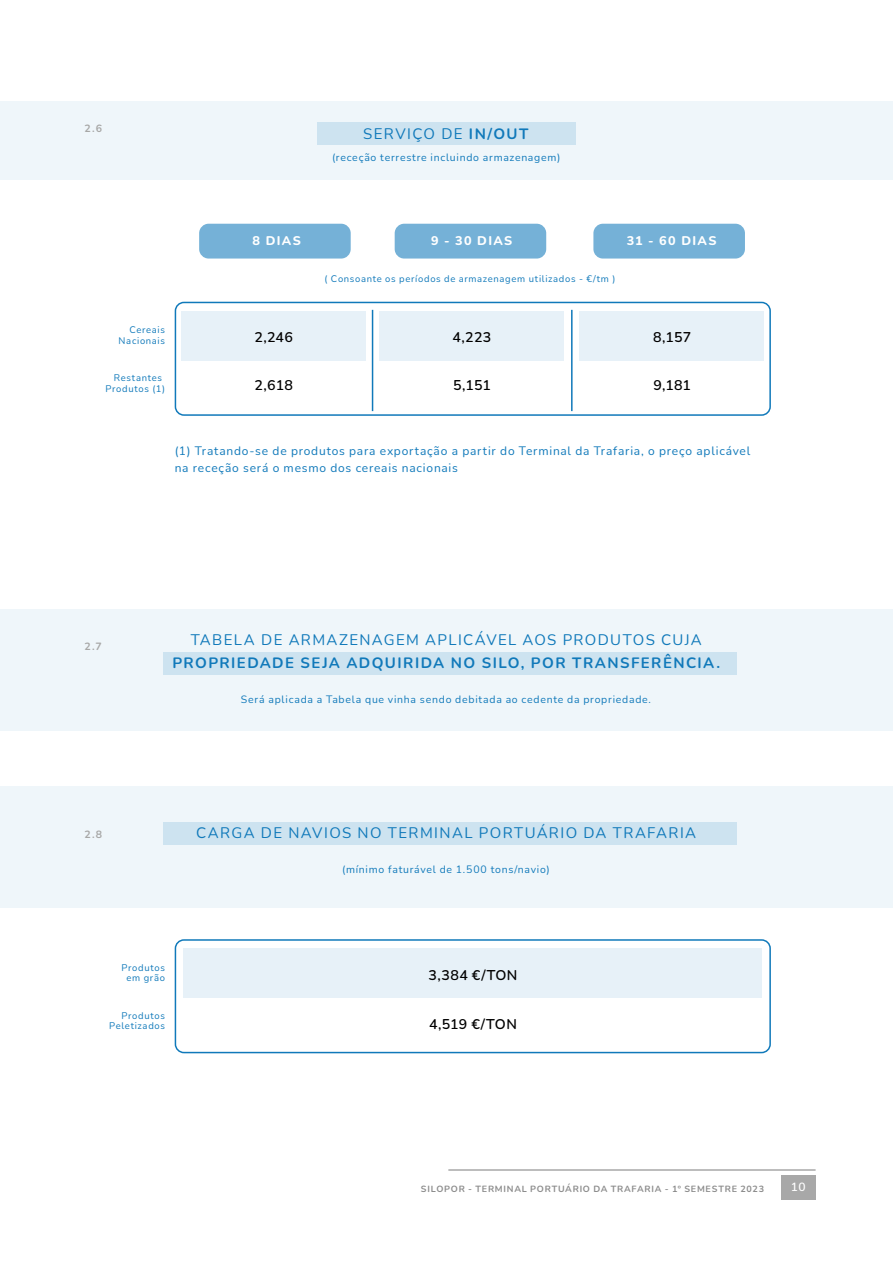
<style>
.page{position:relative;width:893px;height:1263px;background:#fff}
.page>*{position:absolute;margin:0;border:0;box-sizing:border-box;transform-origin:0 0}
.t1{font:15px "Nunito";letter-spacing:.09em;color:#1079ba}
.t2{font:700 15px "Nunito";letter-spacing:.095em;color:#1079ba}
.t3{font:600 14.1px "Nunito";letter-spacing:.01em;color:#010000}
.t4{font:800 12.6px "Nunito";letter-spacing:.105em;color:#fff}
.t5{font:12px/17px "Nunito";letter-spacing:.065em;color:#1079ba}
.t6{font:600 12px "Nunito";color:#fff}
.t7{font:10.5px "Nunito";letter-spacing:.07em;color:#1079ba}
.t8{font:700 10.5px "Nunito";color:#a7a7a6}
.t9{font:9.45px/10.4px "Nunito";letter-spacing:.075em;color:#1079ba;text-align:center}
.t10{font:700 9px "Nunito";letter-spacing:.085em;color:#8c8c8c}
.s1{font-weight:700}
</style>
<div class="page">
<div style="left:0;top:101px;width:893px;height:79px;background:#eff6fa"></div>
<div style="left:317px;top:122px;width:259px;height:22px;background:#cde3f0"></div>
<div style="left:182px;top:311px;width:184px;height:50px;background:#e7f1f8"></div>
<div style="left:199px;top:224px;width:152px;height:35px;background:#75b1d7;border-radius:9px"></div>
<div style="left:395px;top:224px;width:151px;height:35px;background:#75b1d7;border-radius:9px"></div>
<div style="left:593px;top:224px;width:152px;height:35px;background:#75b1d7;border-radius:9px"></div>
<div style="left:379px;top:311px;width:185px;height:50px;background:#e7f1f8"></div>
<div style="left:579px;top:311px;width:185px;height:50px;background:#e7f1f8"></div>
<div style="left:175px;top:302px;width:596px;height:114px;border:2px solid #1079ba;border-radius:8px"></div>
<hr style="left:372px;top:310px;width:1px;height:101px;background:#1079ba">
<hr style="left:571px;top:310px;width:2px;height:101px;background:#1079ba">
<div style="left:0;top:609px;width:893px;height:121px;background:#eff6fa"></div>
<div style="left:163px;top:652px;width:574px;height:23px;background:#cde3f0"></div>
<hr style="left:448px;top:1169px;width:368px;height:2px;background:#a8a8a8">
<div style="left:781px;top:1175px;width:35px;height:25px;background:#a8a8a8"></div>
<div style="left:184px;top:948px;width:578px;height:50px;background:#e7f1f8"></div>
<div style="left:175px;top:939px;width:596px;height:114px;border:2px solid #1079ba;border-radius:8px"></div>
<div style="left:0;top:786px;width:893px;height:121px;background:#eff6fa"></div>
<div style="left:163px;top:822px;width:574px;height:23px;background:#cde3f0"></div>
<p class="t8" style="left:84px;top:121px;width:19px">2.6</p>
<h1 class="t1" style="left:363px;top:123px;width:167px">SERVIÇO DE <span class="s1">IN/OUT</span></h1>
<p class="t7" style="left:332px;top:150px;width:230px">(receção terrestre incluindo armazenagem)</p>
<p class="t9" style="left:119px;top:324px;width:48px;text-align:right">Cereais<br>Nacionais</p>
<p class="t9" style="left:106px;top:372px;width:61px">Restantes<br>Produtos (1)</p>
<p class="t4" style="left:253px;top:232px;width:50px">8 DIAS</p>
<h2 class="t3" style="left:254px;top:328px;width:40px">2,246</h2>
<h2 class="t3" style="left:255px;top:375px;width:40px">2,618</h2>
<p class="t4" style="left:431px;top:232px;width:83px">9 - 30 DIAS</p>
<p class="t4" style="left:627px;top:232px;width:91px">31 - 60 DIAS</p>
<p class="t9" style="left:325px;top:274px;width:292px">( Consoante os períodos de armazenagem utilizados - €/tm )</p>
<h2 class="t3" style="left:452px;top:328px;width:40px">4,223</h2>
<h2 class="t3" style="left:453px;top:375px;width:39px">5,151</h2>
<h2 class="t3" style="left:653px;top:328px;width:40px">8,157</h2>
<h2 class="t3" style="left:653px;top:375px;width:39px">9,181</h2>
<p class="t5" style="left:175px;top:441px;width:577px">(1) Tratando-se de produtos para exportação a partir do Terminal da Trafaria, o preço aplicável na receção será o mesmo dos cereais nacionais</p>
<p class="t8" style="left:84px;top:639px;width:19px">2.7</p>
<h1 class="t1" style="left:191px;top:629px;width:512px">TABELA DE ARMAZENAGEM APLICÁVEL AOS PRODUTOS CUJA</h1>
<h1 class="t2" style="left:172px;top:652px;width:549px">PROPRIEDADE SEJA ADQUIRIDA NO SILO, POR TRANSFERÊNCIA.</h1>
<p class="t7" style="left:241px;top:692px;width:412px">Será aplicada a Tabela que vinha sendo debitada ao cedente da propriedade.</p>
<p class="t8" style="left:84px;top:827px;width:19px">2.8</p>
<h1 class="t1" style="left:196px;top:822px;width:501px">CARGA DE NAVIOS NO TERMINAL PORTUÁRIO DA TRAFARIA</h1>
<p class="t9" style="left:122px;top:962px;width:45px">Produtos em grão</p>
<p class="t9" style="left:109px;top:1010px;width:57px;text-align:right">Produtos<br>Peletizados</p>
<p class="t7" style="left:342px;top:862px;width:209px">(mínimo faturável de 1.500 tons/navio)</p>
<h2 class="t3" style="left:429px;top:965px;width:90px">3,384 €/TON</h2>
<h2 class="t3" style="left:429px;top:1014px;width:89px">4,519 €/TON</h2>
<p class="t10" style="left:421px;top:1182px;width:345px">SILOPOR - TERMINAL PORTUÁRIO DA TRAFARIA - 1º SEMESTRE 2023</p>
<p class="t6" style="left:791px;top:1178px;width:16px">10</p>
</div>
